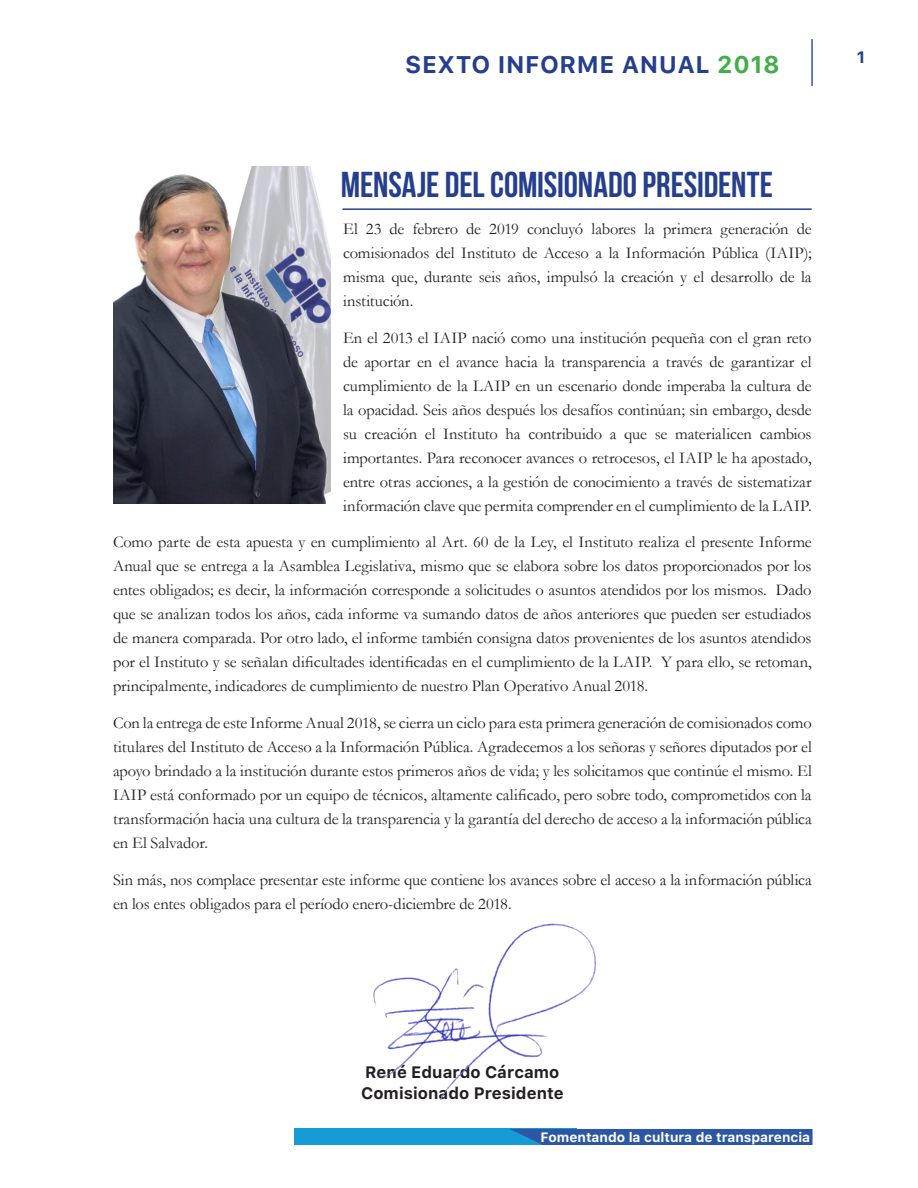
<style>
.page{position:relative;width:918px;height:1188px;background:#fff}
.page>*{position:absolute;margin:0;border:0;box-sizing:border-box;transform-origin:0 0}
.Parrafo_simple{font:700 36px "Bebas Neue";letter-spacing:-.005em;color:#253f8e}
.t1{font:700 24px "SF Pro Text";letter-spacing:.025em;color:#253f8e}
.Parrafo_simple-2{font:16.5px/24px "Garamond";letter-spacing:-.01em;color:#231f20;text-align:justify}
.Parrafo_simple-3{font:700 16.5px "SF Pro Text";letter-spacing:.005em;color:#231f20}
.t2{font:700 16.5px "SF Pro Text";color:#253f8e}
.t3{font:700 13.5px "SF Pro Text";color:#fff}
.s1{color:#40ae49}
</style>
<div class="page">
<div style="left:294px;top:1129px;width:283px;height:16px;background:#159cd7"></div>
<div style="left:510px;top:1129px;width:303px;height:16px;background:#2c57a5"></div>
<hr style="left:811px;top:39px;width:2px;height:47px;background:#2c57a5">
<img style="left:113px;top:166px;width:217px;height:338px">
<img style="left:373px;top:923px;width:224px;height:177px">
<hr style="left:343px;top:208px;width:469px;height:2px;background:#253f8e">
<h2 class="t1" style="left:405px;top:51px;width:376px">SEXTO INFORME ANUAL <span class="s1">2018</span></h2>
<p class="t2" style="left:857px;top:47px;width:10px">1</p>
<p class="Parrafo_simple" style="left:341px;top:165px;width:434px">MENSAJE DEL COMISIONADO PRESIDENTE</p>
<p class="Parrafo_simple-2" style="left:343px;top:216px;width:470px">El 23 de febrero de 2019 concluyó labores la primera generación de comisionados del Instituto de Acceso a la Información Pública (IAIP); misma que, durante seis años, impulsó la creación y el desarrollo de la institución.</p>
<p class="Parrafo_simple-2" style="left:343px;top:325px;width:470px">En el 2013 el IAIP nació como una institución pequeña con el gran reto de aportar en el avance hacia la transparencia a través de garantizar el cumplimiento de la LAIP en un escenario donde imperaba la cultura de la opacidad. Seis años después los desafíos continúan; sin embargo, desde su creación el Instituto ha contribuido a que se materialicen cambios importantes. Para reconocer avances o retrocesos, el IAIP le ha apostado, entre otras acciones, a la gestión de conocimiento a través de sistematizar información clave que permita comprender en el cumplimiento de la LAIP.</p>
<p class="Parrafo_simple-2" style="left:113px;top:530px;width:700px">Como parte de esta apuesta y en cumplimiento al Art. 60 de la Ley, el Instituto realiza el presente Informe Anual que se entrega a la Asamblea Legislativa, mismo que se elabora sobre los datos proporcionados por los entes obligados; es decir, la información corresponde a solicitudes o asuntos atendidos por los mismos. Dado que se analizan todos los años, cada informe va sumando datos de años anteriores que pueden ser estudiados de manera comparada. Por otro lado, el informe también consigna datos provenientes de los asuntos atendidos por el Instituto y se señalan dificultades identificadas en el cumplimiento de la LAIP. Y para ello, se retoman, principalmente, indicadores de cumplimiento de nuestro Plan Operativo Anual 2018.</p>
<p class="Parrafo_simple-2" style="left:113px;top:711px;width:700px">Con la entrega de este Informe Anual 2018, se cierra un ciclo para esta primera generación de comisionados como titulares del Instituto de Acceso a la Información Pública. Agradecemos a los señoras y señores diputados por el apoyo brindado a la institución durante estos primeros años de vida; y les solicitamos que continúe el mismo. El IAIP está conformado por un equipo de técnicos, altamente calificado, pero sobre todo, comprometidos con la transformación hacia una cultura de la transparencia y la garantía del derecho de acceso a la información pública en El Salvador.</p>
<p class="Parrafo_simple-2" style="left:113px;top:867px;width:700px">Sin más, nos complace presentar este informe que contiene los avances sobre el acceso a la información pública en los entes obligados para el período enero-diciembre de 2018.</p>
<p class="Parrafo_simple-3" style="left:365px;top:1062px;width:196px">René Eduardo Cárcamo</p>
<p class="Parrafo_simple-3" style="left:361px;top:1084px;width:204px">Comisionado Presidente</p>
<p class="t3" style="left:541px;top:1129px;width:271px">Fomentando la cultura de transparencia</p>
</div>
